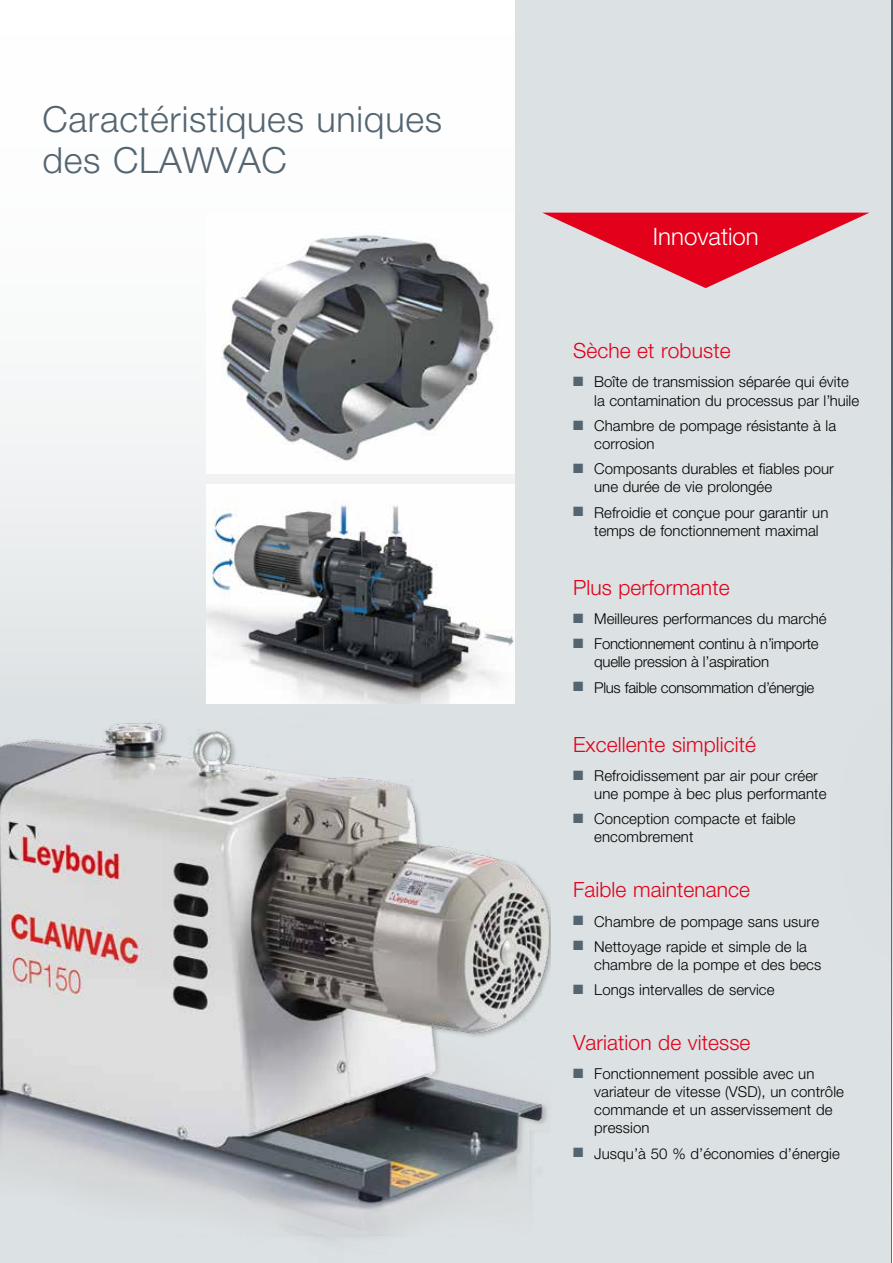
<style>
.page{position:relative;width:893px;height:1263px;background:#dce1e3}
.page>*{position:absolute;margin:0;border:0;box-sizing:border-box;transform-origin:0 0}
.t1{font:300 36px/40.5px "Helvetica Neue LT Std";letter-spacing:.02em;color:#546572}
.t2{font:300 24px "Helvetica Neue LT Std";color:#fff}
.t3{font:300 21px "Helvetica Neue LT Std";letter-spacing:.005em;color:#e2001a}
.t4{font:300 15px/18px "Helvetica Neue LT Std";color:#000}
.t5{font:300 15px/18px "Helvetica Neue LT Std";letter-spacing:-.02em;color:#000}
.s1{color:#546572}
</style>
<div class="page">
<hr style="left:892px;top:0;width:1px;height:1263px;background:#546572">
<div style="left:0;top:0;width:514px;height:702px;background:linear-gradient(to bottom,#fff,#e4e8e9)"></div>
<svg style="left:892px;top:485px;width:1px;height:778px"></svg>
<img style="left:206px;top:213px;width:308px;height:261px">
<img style="left:206px;top:485px;width:308px;height:192px">
<img style="left:0;top:677px;width:551px;height:563px">
<svg style="left:543px;top:213px;width:326px;height:75px"></svg>
<div style="left:836px;top:661px;width:57px;height:332px;background:#dbe0e2"></div>
<h1 class="t1" style="left:43px;top:98px;width:401px">Caractéristiques uniques des CLAWVAC</h1>
<h2 class="t2" style="left:653px;top:221px;width:107px">Innovation</h2>
<h3 class="t3" style="left:573px;top:337px;width:159px">Sèche et robuste</h3>
<p class="t4" style="left:594px;top:372px;width:266px;line-height:18.8px;text-indent:-21px"><span class="s1">■</span> Boîte de transmission séparée qui évite la contamination du processus par l’huile</p>
<p class="t4" style="left:594px;top:416px;width:243px;text-indent:-21px"><span class="s1">■</span> Chambre de pompage résistante à la corrosion</p>
<p class="t4" style="left:594px;top:460px;width:241px;text-indent:-21px"><span class="s1">■</span> Composants durables et fiables pour une durée de vie prolongée</p>
<p class="t4" style="left:594px;top:503px;width:236px;text-indent:-21px"><span class="s1">■</span> Refroidie et conçue pour garantir un temps de fonctionnement maximal</p>
<h3 class="t3" style="left:573px;top:574px;width:158px">Plus performante</h3>
<p class="t4" style="left:573px;top:609px;width:255px"><span class="s1">■</span> Meilleures performances du marché</p>
<p class="t5" style="left:594px;top:635px;width:226px;text-indent:-21px"><span class="s1">■</span> Fonctionnement continu à n’importe quelle pression à l’aspiration</p>
<p class="t5" style="left:573px;top:678px;width:243px"><span class="s1">■</span> Plus faible consommation d’énergie</p>
<h3 class="t3" style="left:573px;top:731px;width:185px">Excellente simplicité</h3>
<p class="t4" style="left:594px;top:766px;width:234px;text-indent:-21px"><span class="s1">■</span> Refroidissement par air pour créer une pompe à bec plus performante</p>
<p class="t4" style="left:594px;top:810px;width:203px;text-indent:-21px"><span class="s1">■</span> Conception compacte et faible encombrement</p>
<h3 class="t3" style="left:573px;top:877px;width:179px">Faible maintenance</h3>
<p class="t4" style="left:573px;top:912px;width:248px"><span class="s1">■</span> Chambre de pompage sans usure</p>
<p class="t4" style="left:594px;top:937px;width:229px;text-indent:-21px"><span class="s1">■</span> Nettoyage rapide et simple de la chambre de la pompe et des becs</p>
<p class="t4" style="left:573px;top:980px;width:203px"><span class="s1">■</span> Longs intervalles de service</p>
<h3 class="t3" style="left:573px;top:1029px;width:179px">Variation de vitesse</h3>
<p class="t4" style="left:594px;top:1065px;width:251px;text-indent:-21px"><span class="s1">■</span> Fonctionnement possible avec un variateur de vitesse (VSD), un contrôle commande et un asservissement de pression</p>
<p class="t4" style="left:573px;top:1144px;width:268px"><span class="s1">■</span> Jusqu’à 50 % d’économies d’énergie</p>
</div>
